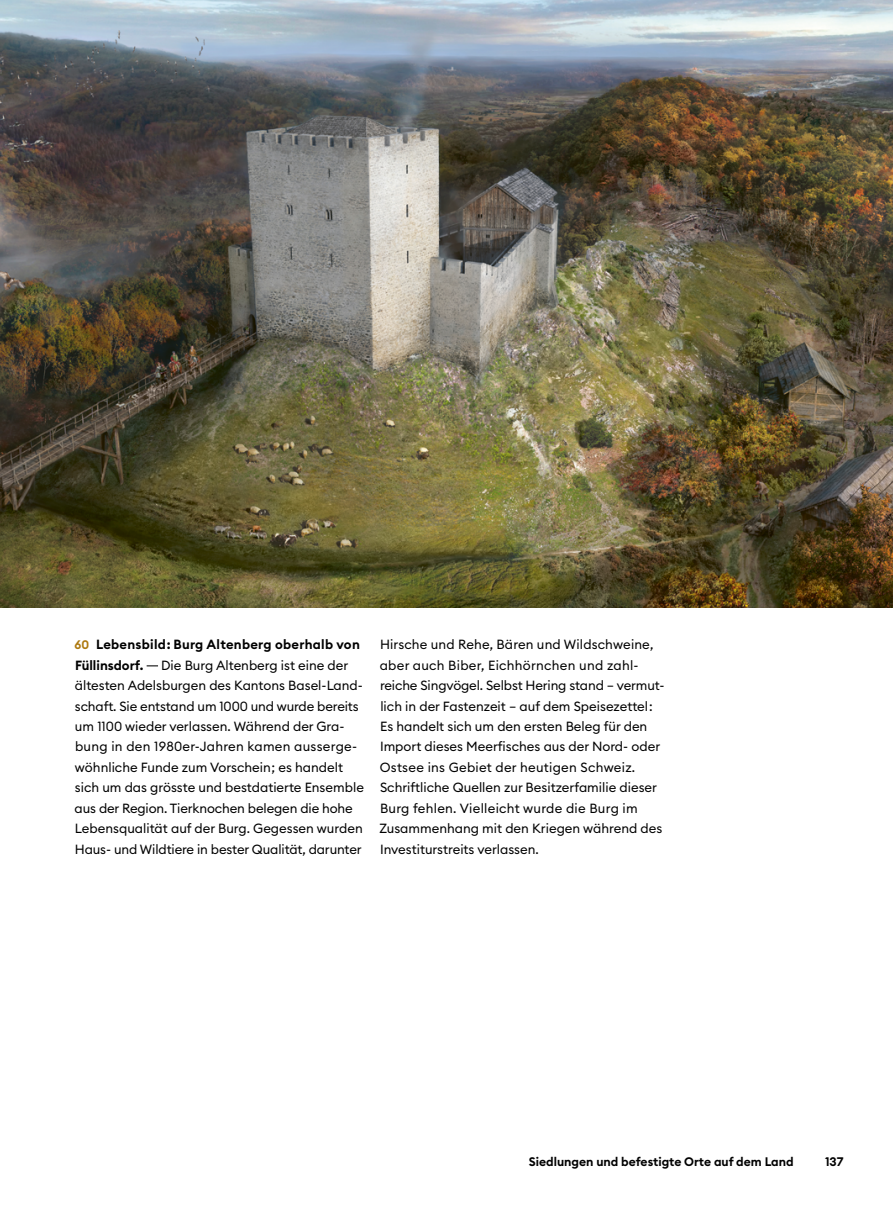
<style>
.page{position:relative;width:893px;height:1216px;background:#fff}
.page>*{position:absolute;margin:0;border:0;box-sizing:border-box;transform-origin:0 0}
.Abb_Legende_fett{font:13.12px/20.5px "Euclid Circular B";color:#000}
.Abb_Legende_fett-2{font:600 13.12px/20.5px "Euclid Circular B";letter-spacing:.02em;color:#000}
.t1{font:600 12.25px "Euclid Circular B";color:#000}
.s1{font-size:12.25px;color:#ad7910}
</style>
<div class="page">
<img style="left:0;top:0;width:893px;height:608px">
<p class="Abb_Legende_fett-2" style="left:75px;top:634px;width:287px"><span class="s1">60</span> Lebensbild: Burg Altenberg oberhalb von<br>Füllinsdorf.</p>
<p class="Abb_Legende_fett" style="left:75px;top:654px;width:291px;text-indent:87px">Die Burg Altenberg ist eine der ältesten Adelsburgen des Kantons Basel-Land&shy;schaft. Sie entstand um 1000 und wurde bereits um 1100 wieder verlassen. Während der Gra&shy;bung in den 1980er-Jahren kamen ausserge&shy;wöhnliche Funde zum Vorschein; es handelt sich um das grösste und bestdatierte Ensemble aus der Region. Tierknochen belegen die hohe Lebensqualität auf der Burg. Gegessen wurden Haus- und Wildtiere in bester Qualität, darunter</p>
<p class="Abb_Legende_fett" style="left:379px;top:634px;width:287px">Hirsche und Rehe, Bären und Wildschweine, aber auch Biber, Eichhörnchen und zahl&shy;reiche Singvögel. Selbst Hering stand − vermut&shy;lich in der Fastenzeit − auf dem Speisezettel:<br>Es handelt sich um den ersten Beleg für den Import dieses Meerfisches aus der Nord- oder Ostsee ins Gebiet der heutigen Schweiz.<br>Schriftliche Quellen zur Besitzerfamilie dieser Burg fehlen. Vielleicht wurde die Burg im Zusammenhang mit den Kriegen während des Investiturstreits verlassen.</p>
<p class="t1" style="left:529px;top:1153px;width:266px">Siedlungen und befestigte Orte auf dem Land</p>
<p class="t1" style="left:825px;top:1153px;width:20px">137</p>
</div>
